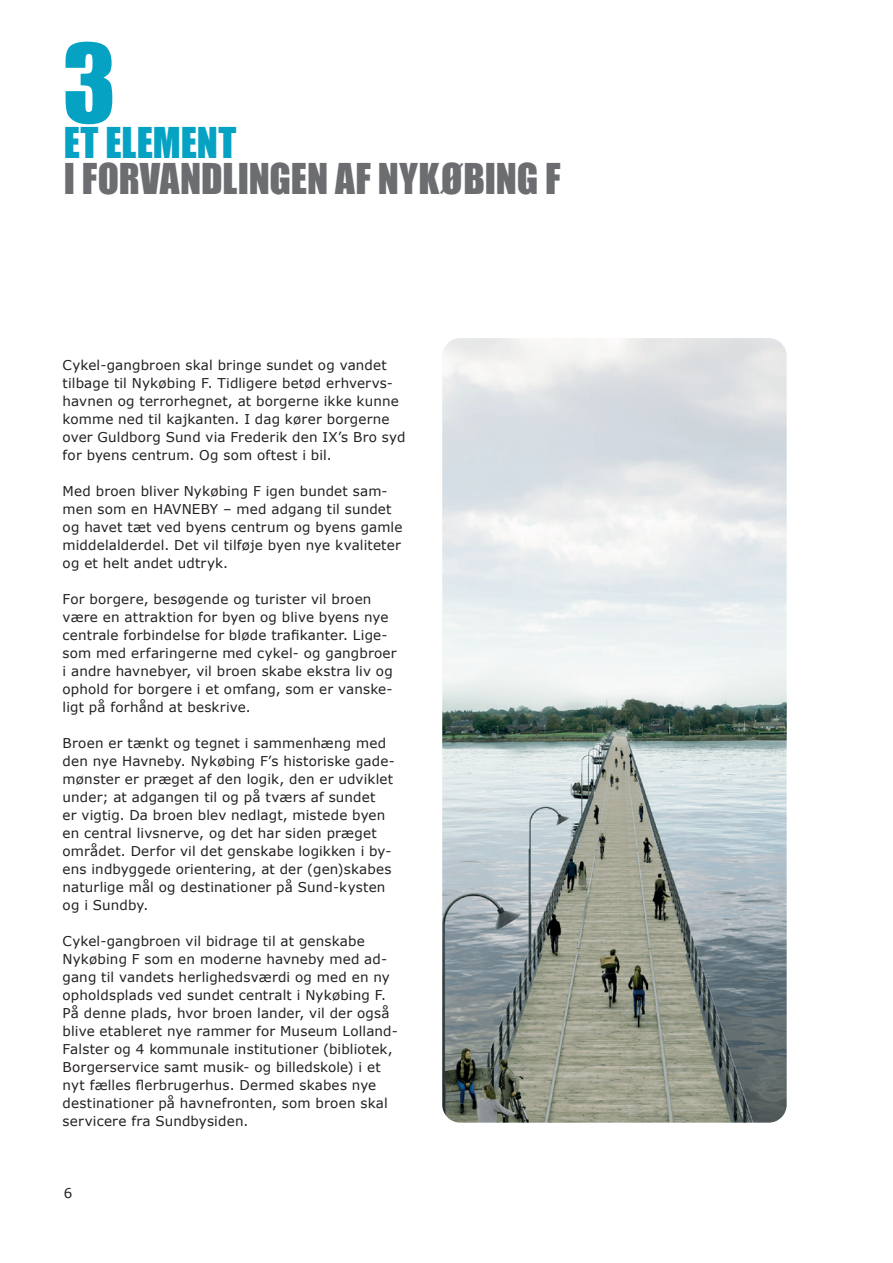
<style>
.page{position:relative;width:893px;height:1263px;background:#fff}
.page>*{position:absolute;margin:0;border:0;box-sizing:border-box;transform-origin:0 0}
.t1{font:100.5px "Impact";color:#05a2c3}
.t2{font:39px "Impact";color:#6c6d70}
.t3{font:39px "Impact";color:#05a2c3}
.t4{font:13.5px/18px "Verdana";letter-spacing:.01em;color:#231f20}
</style>
<div class="page">
<img style="left:442px;top:338px;width:345px;height:785px">
<h1 class="t1" style="left:63px;top:5px;width:55px">3</h1>
<h2 class="t3" style="left:64px;top:113px;width:174px">ET ELEMENT</h2>
<h2 class="t2" style="left:64px;top:149px;width:498px">I FORVANDLINGEN AF NYKØBING F</h2>
<p class="t4" style="left:63px;top:356px;width:344px">Cykel-gangbroen skal bringe sundet og vandet tilbage til Nykøbing F. Tidligere betød erhvervs&shy;havnen og terrorhegnet, at borgerne ikke kunne komme ned til kajkanten. I dag kører borgerne over Guldborg Sund via Frederik den IX’s Bro syd for byens centrum. Og som oftest i bil.</p>
<p class="t4" style="left:63px;top:482px;width:341px">Med broen bliver Nykøbing F igen bundet sam&shy;men som en HAVNEBY – med adgang til sundet og havet tæt ved byens centrum og byens gamle middelalderdel. Det vil tilføje byen nye kvaliteter og et helt andet udtryk.</p>
<p class="t4" style="left:63px;top:590px;width:336px">For borgere, besøgende og turister vil broen være en attraktion for byen og blive byens nye centrale forbindelse for bløde trafikanter. Lige&shy;som med erfaringerne med cykel- og gangbroer i andre havnebyer, vil broen skabe ekstra liv og ophold for borgere i et omfang, som er vanske&shy;ligt på forhånd at beskrive.</p>
<p class="t4" style="left:63px;top:734px;width:334px">Broen er tænkt og tegnet i sammenhæng med den nye Havneby. Nykøbing F’s historiske gade&shy;mønster er præget af den logik, den er udviklet under; at adgangen til og på tværs af sundet<br>er vigtig. Da broen blev nedlagt, mistede byen en central livsnerve, og det har siden præget området. Derfor vil det genskabe logikken i by&shy;ens indbyggede orientering, at der (gen)skabes naturlige mål og destinationer på Sund-kysten og i Sundby.</p>
<p class="t4" style="left:63px;top:932px;width:337px">Cykel-gangbroen vil bidrage til at genskabe Nykøbing F som en moderne havneby med ad&shy;gang til vandets herlighedsværdi og med en ny opholdsplads ved sundet centralt i Nykøbing F.<br>På denne plads, hvor broen lander, vil der også blive etableret nye rammer for Museum Lolland-Falster og 4 kommunale institutioner (bibliotek, Borgerservice samt musik- og billedskole) i et nyt fælles flerbrugerhus. Dermed skabes nye destinationer på havnefronten, som broen skal servicere fra Sundbysiden.</p>
<p class="t4" style="left:64px;top:1184px;width:10px">6</p>
</div>
